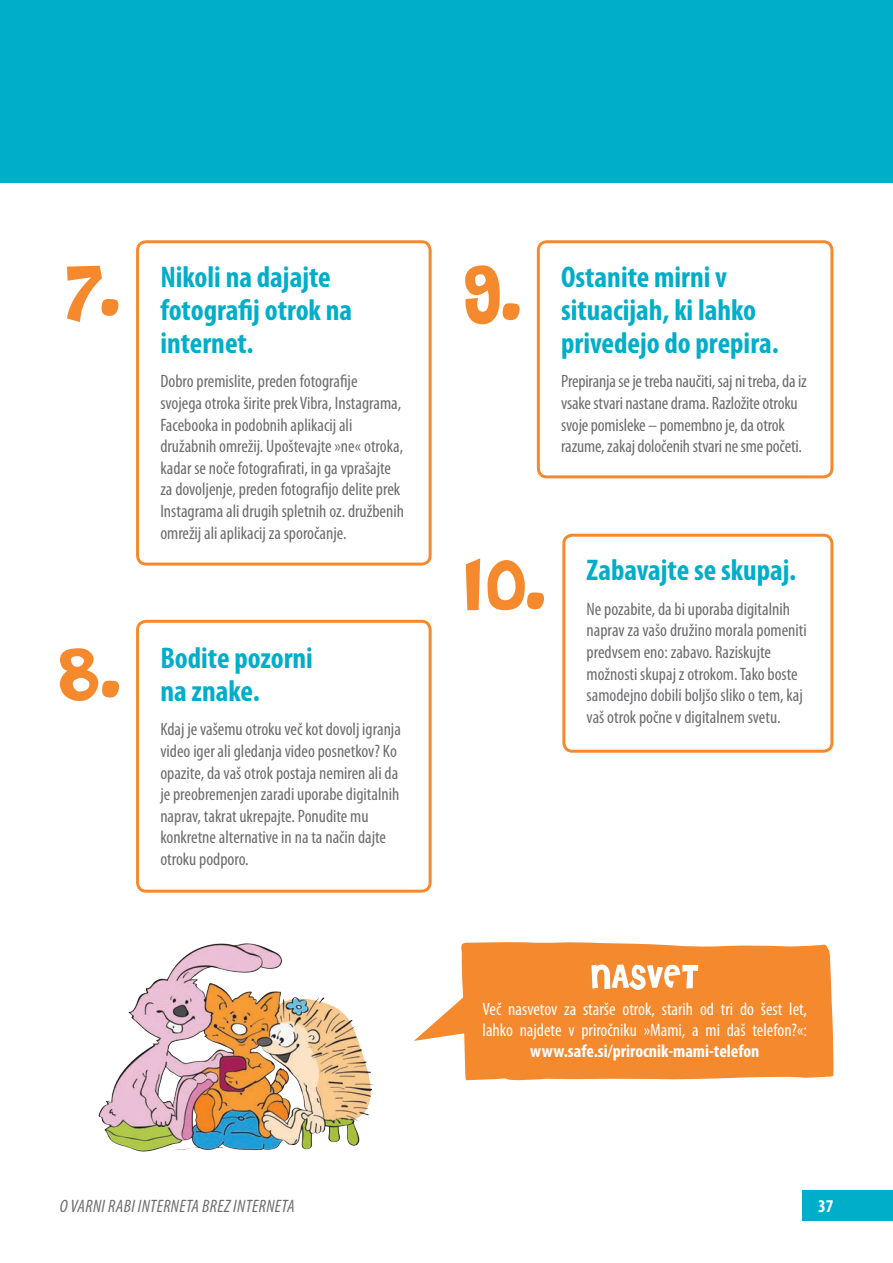
<style>
.page{position:relative;width:893px;height:1263px;background:#fff}
.page>*{position:absolute;margin:0;border:0;box-sizing:border-box;transform-origin:0 0}
.t1{font:75.6px "Cheri";color:#f5892e}
.t2{font:700 condensed 30px/33px "Myriad Pro";color:#00aeca}
.t3{font:condensed 18px/21.6px "Myriad Pro";color:#6c6d70}
.t4{font:condensed 18px/21px "Myriad Pro";color:#fff}
.t5{font:700 condensed 18px "Myriad Pro";color:#fff}
.t6{font:italic condensed 18px "Myriad Pro";letter-spacing:.02em;color:#6c6d70}
</style>
<div class="page">
<div style="left:803px;top:1190px;width:90px;height:30px;background:#00aeca"></div>
<div style="left:136px;top:240px;width:296px;height:326px;border:3px solid #f5892e;border-radius:9px"></div>
<div style="left:136px;top:620px;width:296px;height:273px;border:3px solid #f5892e;border-radius:9px"></div>
<div style="left:537px;top:240px;width:296px;height:238px;border:3px solid #f5892e;border-radius:9px"></div>
<div style="left:562px;top:534px;width:271px;height:219px;border:3px solid #f5892e;border-radius:9px"></div>
<div style="left:0;top:0;width:893px;height:183px;background:#00aeca"></div>
<svg style="left:414px;top:942px;width:420px;height:139px;background:#f69a4c"></svg>
<svg style="left:591px;top:964px;width:107px;height:26px"></svg>
<svg style="left:101px;top:299px;width:17px;height:17px"></svg>
<svg style="left:503px;top:303px;width:17px;height:17px"></svg>
<svg style="left:102px;top:680px;width:17px;height:18px"></svg>
<svg style="left:527px;top:592px;width:17px;height:17px"></svg>
<img style="left:98px;top:943px;width:276px;height:209px">
<h1 class="t1" style="left:58px;top:251px;width:45px">7</h1>
<h1 class="t1" style="left:457px;top:255px;width:43px">9</h1>
<h2 class="t2" style="left:160px;top:260px;width:193px">Nikoli na dajajte fotografij otrok na internet.</h2>
<p class="t3" style="left:160px;top:370px;width:245px">Dobro premislite, preden fotografije<br>svojega otroka širite prek Vibra, Instagrama, Facebooka in podobnih aplikacij ali družabnih omrežij. Upoštevajte »ne« otroka, kadar se noče fotografirati, in ga vprašajte za dovoljenje, preden fotografijo delite prek Instagrama ali drugih spletnih oz. družbenih omrežij ali aplikacij za sporočanje.</p>
<h1 class="t1" style="left:51px;top:633px;width:45px">8</h1>
<h2 class="t2" style="left:160px;top:641px;width:154px">Bodite pozorni na znake.</h2>
<p class="t3" style="left:160px;top:718px;width:242px">Kdaj je vašemu otroku več kot dovolj igranja video iger ali gledanja video posnetkov? Ko opazite, da vaš otrok postaja nemiren ali da je preobremenjen zaradi uporabe digitalnih naprav, takrat ukrepajte. Ponudite mu konkretne alternative in na ta način dajte otroku podporo.</p>
<h1 class="t1" style="left:457px;top:544px;width:68px">10</h1>
<h2 class="t2" style="left:561px;top:260px;width:219px">Ostanite mirni v situacijah, ki lahko privedejo do prepira.</h2>
<p class="t3" style="left:561px;top:370px;width:247px">Prepiranja se je treba naučiti, saj ni treba, da iz vsake stvari nastane drama. Razložite otroku svoje pomisleke – pomembno je, da otrok razume, zakaj določenih stvari ne sme početi.</p>
<h2 class="t2" style="left:587px;top:553px;width:211px">Zabavajte se skupaj.</h2>
<p class="t3" style="left:587px;top:598px;width:222px">Ne pozabite, da bi uporaba digitalnih naprav za vašo družino morala pomeniti predvsem eno: zabavo. Raziskujte možnosti skupaj z otrokom. Tako boste samodejno dobili boljšo sliko o tem, kaj vaš otrok počne v digitalnem svetu.</p>
<p class="t4" style="left:483px;top:998px;width:326px">Več nasvetov za starše otrok, starih od tri do šest let, lahko najdete v priročniku »Mami, a mi daš telefon?«:</p>
<p class="t5" style="left:530px;top:1040px;width:231px">www.safe.si/prirocnik-mami-telefon</p>
<p class="t6" style="left:60px;top:1195px;width:236px">O VARNI RABI INTERNETA BREZ INTERNETA</p>
<p class="t5" style="left:818px;top:1194px;width:17px">37</p>
</div>
